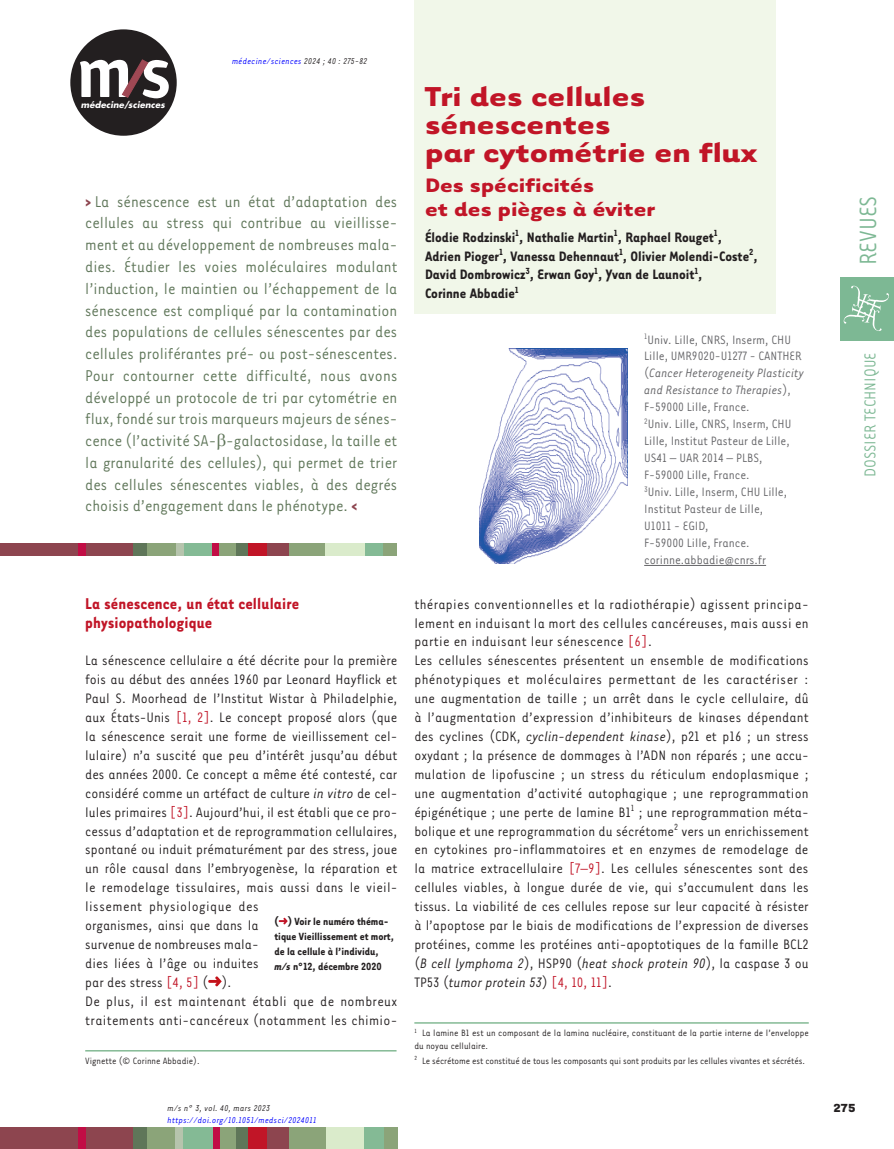
<style>
.page{position:relative;width:894px;height:1149px;background:#fff}
.page>*{position:absolute;margin:0;border:0;box-sizing:border-box;transform-origin:0 0}
.t1{font:700 31.5px/28.2px "Tarzana Wide OT";color:#c11527}
.t2{font:27px "Tarzana Narrow";color:#7db894}
.t3{font:700 22.5px/24px "Tarzana Wide OT";color:#c11527}
.t4{font:18px/21.8px "Tarzana Nar OT";color:#5f7659;text-align:justify}
.t5{font:700 18px/18.9px "Tarzana Nar OT";letter-spacing:.01em;color:#c11527}
.t6{font:18px "Tarzana Narrow";color:#7db894}
.t7{font:15.75px/18.9px "Tarzana Nar OT";letter-spacing:.005em;color:#231f20}
.t8{font:700 15.75px/18.9px "Tarzana Nar OT";color:#231f20}
.t9{font:13.95px/17px "Tarzana Nar OT";color:#636366}
.t10{font:700 13.5px "Tarzana Wide OT";color:#231f20}
.t11{font:700 12px/15px "Tarzana Nar OT";color:#231f20}
.t12{font:10.5px/12.6px "Tarzana Nar OT";color:#231f20}
.t13{font:italic 9.75px "Tarzana Nar OT";letter-spacing:.025em;color:#00f}
.t14{font:italic 9.75px "Tarzana Nar OT";letter-spacing:.025em;color:#231f20}
.t15{font:italic 700 8.55px "Futura";letter-spacing:.01em;color:#fff}
.s1{color:#231f20}
.s2{font-weight:700;color:#8d454f}
.s3{color:#c11527}
.s4{font-style:italic}
</style>
<div class="page">
<div style="left:0;top:1127px;width:134px;height:21px;background:#8d454f"></div>
<div style="left:235px;top:1127px;width:13px;height:21px;background:#5f7659"></div>
<div style="left:78px;top:1127px;width:7px;height:21px;background:#c10d45"></div>
<div style="left:133px;top:1127px;width:22px;height:21px;background:#5f7659"></div>
<div style="left:147px;top:1127px;width:30px;height:21px;background:#8ba479"></div>
<div style="left:175px;top:1127px;width:9px;height:21px;background:#b6c4ad"></div>
<div style="left:183px;top:1127px;width:30px;height:21px;background:#84ba95"></div>
<div style="left:217px;top:1127px;width:19px;height:21px;background:#8ba479"></div>
<div style="left:213px;top:1127px;width:6px;height:21px;background:#c10d45"></div>
<div style="left:248px;top:1127px;width:27px;height:21px;background:#c11527"></div>
<div style="left:287px;top:1127px;width:39px;height:21px;background:#8ba479"></div>
<div style="left:267px;top:1127px;width:21px;height:21px;background:#8d454f"></div>
<div style="left:326px;top:1127px;width:38px;height:21px;background:#daebcb"></div>
<div style="left:364px;top:1127px;width:20px;height:21px;background:#84ba95"></div>
<div style="left:383px;top:1127px;width:14px;height:21px;background:#8ba479"></div>
<div style="left:840px;top:277px;width:53px;height:63px;background:#7db894"></div>
<svg style="left:843px;top:286px;width:45px;height:45px"></svg>
<div style="left:70px;top:29px;width:107px;height:107px;background:#231f20;border-radius:50%"></div>
<svg style="left:80px;top:60px;width:89px;height:38px"></svg>
<div style="left:414px;top:0;width:361px;height:313px;background:#f1f7e9"></div>
<div style="left:0;top:542px;width:134px;height:13px;background:#8d454f"></div>
<div style="left:133px;top:542px;width:17px;height:13px;background:#5f7659"></div>
<div style="left:235px;top:542px;width:13px;height:13px;background:#5f7659"></div>
<div style="left:147px;top:542px;width:29px;height:13px;background:#8ba479"></div>
<div style="left:181px;top:542px;width:32px;height:13px;background:#84ba95"></div>
<div style="left:364px;top:542px;width:20px;height:13px;background:#84ba95"></div>
<div style="left:217px;top:542px;width:19px;height:13px;background:#8ba479"></div>
<div style="left:383px;top:542px;width:14px;height:13px;background:#8ba479"></div>
<div style="left:287px;top:542px;width:38px;height:13px;background:#8ba479"></div>
<div style="left:325px;top:542px;width:39px;height:13px;background:#daebcb"></div>
<div style="left:176px;top:542px;width:7px;height:13px;background:#b6c4ad"></div>
<div style="left:78px;top:542px;width:7px;height:13px;background:#c10d45"></div>
<div style="left:213px;top:542px;width:6px;height:13px;background:#c10d45"></div>
<div style="left:248px;top:542px;width:27px;height:13px;background:#c11527"></div>
<div style="left:267px;top:542px;width:21px;height:13px;background:#8d454f"></div>
<hr style="left:414px;top:1022px;width:394px;height:1px;background:#84ba95">
<hr style="left:644px;top:565px;width:121px;height:1px;background:#636366">
<img style="left:479px;top:348px;width:148px;height:215px">
<svg style="left:208px;top:976px;width:14px;height:10px"></svg>
<svg style="left:278px;top:917px;width:9px;height:7px"></svg>
<hr style="left:85px;top:1049px;width:311px;height:2px;background:#84ba95">
<p class="t15" style="left:81px;top:99px;width:85px">médecine/sciences</p>
<p class="t13" style="left:232px;top:55px;width:137px">médecine/sciences <span class="s1">2024 ; 40 : 275-82</span></p>
<p class="t4" style="left:85px;top:190px;width:313px"><span class="s2">&gt;</span> La sénescence est un état d’adaptation des cellules au stress qui contribue au vieillisse&shy;ment et au développement de nombreuses mala&shy;dies. Étudier les voies moléculaires modulant l’induction, le maintien ou l’échappement de la sénescence est compliqué par la contamination des populations de cellules sénescentes par des cellules proliférantes pré- ou post-sénescentes.<br>Pour contourner cette difficulté, nous avons développé un protocole de tri par cytométrie en flux, fondé sur trois marqueurs majeurs de sénes&shy;cence (l’activité SA- -galactosidase, la taille et la granularité des cellules), qui permet de trier des cellules sénescentes viables, à des degrés choisis d’engagement dans le phénotype. <span class="s2">&lt;</span></p>
<p class="t5" style="left:85px;top:592px;width:215px">La sénescence, un état cellulaire physiopathologique</p>
<p class="t7" style="left:85px;top:650px;width:313px">La sénescence cellulaire a été décrite pour la première fois au début des années 1960 par Leonard Hayflick et Paul S. Moorhead de l’Institut Wistar à Philadelphie, aux États-Unis <span class="s3">[1, 2]</span>. Le concept proposé alors (que la sénescence serait une forme de vieillissement cel&shy;lulaire) n’a suscité que peu d’intérêt jusqu’au début des années 2000. Ce concept a même été contesté, car considéré comme un artéfact de culture <span class="s4">in vitro</span> de cel&shy;lules primaires <span class="s3">[3]</span>. Aujourd’hui, il est établi que ce pro&shy;cessus d’adaptation et de reprogrammation cellulaires, spontané ou induit prématurément par des stress, joue un rôle causal dans l’embryogenèse, la réparation et le remodelage tissulaires, mais aussi dans le vieil&shy;lissement physiologique des<br>organismes, ainsi que dans la<br>survenue de nombreuses mala-<br>dies liées à l’âge ou induites<br>par des stress <span class="s3">[4, 5]</span> ( ).<br>De plus, il est maintenant établi que de nombreux traitements anti-cancéreux (notamment les chimio-</p>
<p class="t11" style="left:274px;top:912px;width:121px">( ) Voir le numéro théma&shy;tique Vieillissement et mort, de la cellule à l’individu, <span class="s4">m/s</span> n°12, décembre 2020</p>
<p class="t12" style="left:85px;top:1054px;width:116px">Vignette (© Corinne Abbadie).</p>
<p class="t14" style="left:167px;top:1102px;width:104px">m/s n° 3, vol. 40, mars 2023</p>
<p class="t13" style="left:167px;top:1114px;width:150px">https://doi.org/10.1051/medsci/2024011</p>
<h1 class="t1" style="left:425px;top:80px;width:333px">Tri des cellules sénescentes<br>par cytométrie en flux</h1>
<h3 class="t3" style="left:425px;top:172px;width:231px">Des spécificités<br>et des pièges à éviter</h3>
<p class="t8" style="left:425px;top:227px;width:334px">Élodie Rodzinski<sup>1</sup>, Nathalie Martin<sup>1</sup>, Raphael Rouget<sup>1</sup>, Adrien Pioger<sup>1</sup>, Vanessa Dehennaut<sup>1</sup>, Olivier Molendi-Coste<sup>2</sup>, David Dombrowicz<sup>3</sup>, Erwan Goy<sup>1</sup>, Yvan de Launoit<sup>1</sup>,<br>Corinne Abbadie<sup>1</sup></p>
<p class="t9" style="left:644px;top:330px;width:161px"><sup>1</sup>Univ. Lille, CNRS, Inserm, CHU<br>Lille, UMR9020-U1277 - CANTHER (<span class="s4">Cancer Heterogeneity Plasticity and Resistance to Therapies</span>),<br>F-59000 Lille, France.<br><sup>2</sup>Univ. Lille, CNRS, Inserm, CHU<br>Lille, Institut Pasteur de Lille,<br>US41 – UAR 2014 – PLBS,<br>F-59000 Lille, France.<br><sup>3</sup>Univ. Lille, Inserm, CHU Lille,<br>Institut Pasteur de Lille,<br>U1011 - EGID,<br>F-59000 Lille, France. corinne.abbadie@cnrs.fr</p>
<p class="t7" style="left:414px;top:593px;width:396px">thérapies conventionnelles et la radiothérapie) agissent principa&shy;lement en induisant la mort des cellules cancéreuses, mais aussi en partie en induisant leur sénescence <span class="s3">[6]</span>.<br>Les cellules sénescentes présentent un ensemble de modifications phénotypiques et moléculaires permettant de les caractériser : une augmentation de taille ; un arrêt dans le cycle cellulaire, dû à l’augmentation d’expression d’inhibiteurs de kinases dépendant des cyclines (CDK, <span class="s4">cyclin-dependent kinase</span>), p21 et p16 ; un stress oxydant ; la présence de dommages à l’ADN non réparés ; une accu&shy;mulation de lipofuscine ; un stress du réticulum endoplasmique ; une augmentation d’activité autophagique ; une reprogrammation épigénétique ; une perte de lamine B1<sup>1</sup> ; une reprogrammation méta&shy;bolique et une reprogrammation du sécrétome<sup>2</sup> vers un enrichissement en cytokines pro-inflammatoires et en enzymes de remodelage de la matrice extracellulaire <span class="s3">[7–9]</span>. Les cellules sénescentes sont des cellules viables, à longue durée de vie, qui s’accumulent dans les tissus. La viabilité de ces cellules repose sur leur capacité à résister à l’apoptose par le biais de modifications de l’expression de diverses protéines, comme les protéines anti-apoptotiques de la famille BCL2 (<span class="s4">B cell lymphoma 2</span>), HSP90 (<span class="s4">heat shock protein 90</span>), la caspase 3 ou TP53 (<span class="s4">tumor protein 53</span>) <span class="s3">[4, 10, 11]</span>.</p>
<p class="t12" style="left:414px;top:1026px;width:396px"><sup>1</sup> La lamine B1 est un composant de la lamina nucléaire, constituant de la partie interne de l’enveloppe du noyau cellulaire.</p>
<p class="t12" style="left:414px;top:1053px;width:392px"><sup>2</sup> Le sécrétome est constitué de tous les composants qui sont produits par les cellules vivantes et sécrétés.</p>
<h2 class="t2" style="left:851px;top:265px;width:71px;rotate:-90deg">reVues</h2>
<p class="t6" style="left:858px;top:477px;width:126px;rotate:-90deg">dossier technique</p>
<p class="t10" style="left:832px;top:1098px;width:24px">275</p>
</div>
